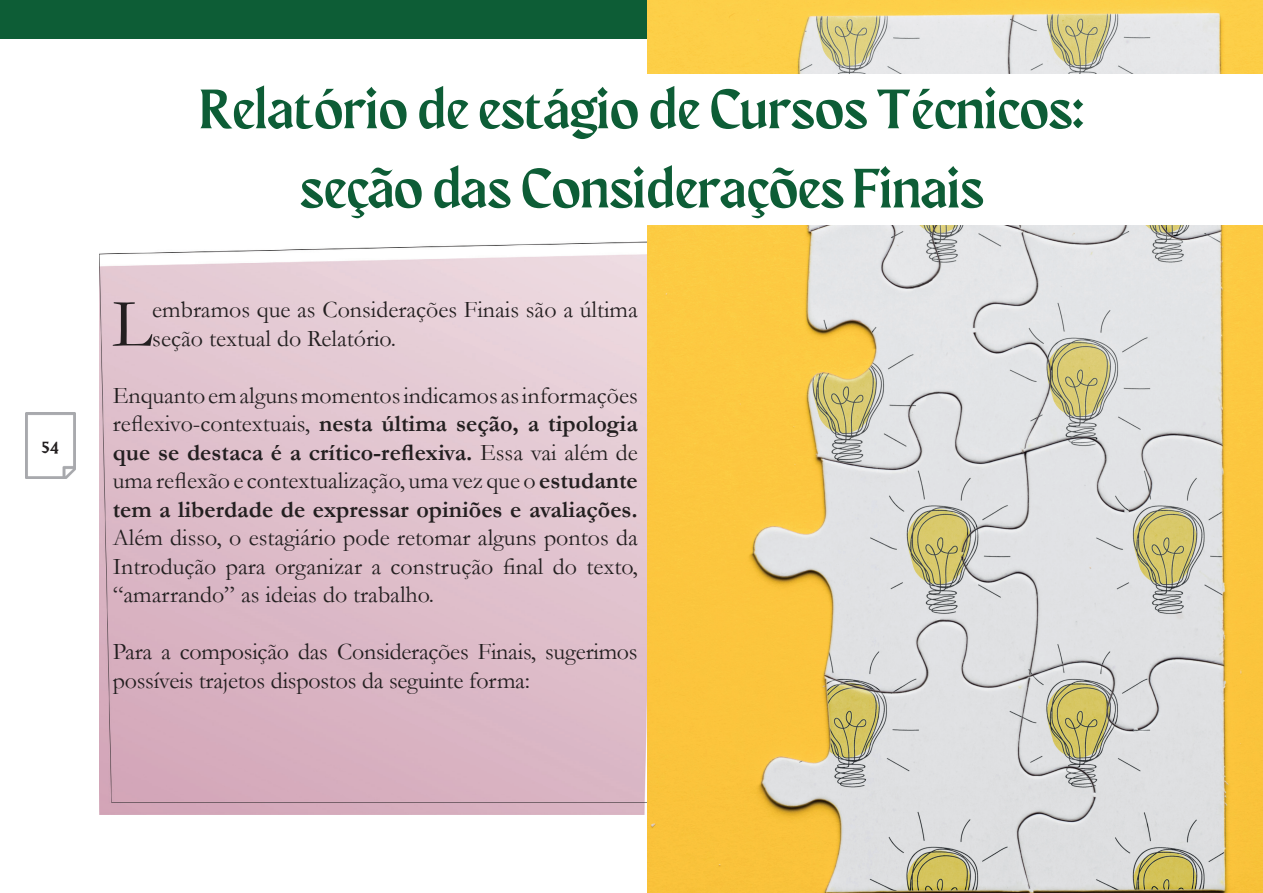
<style>
.page{position:relative;width:1263px;height:893px;background:#fff}
.page>*{position:absolute;margin:0;border:0;box-sizing:border-box;transform-origin:0 0}
.t1{font:69.75px "Garamond";color:#231f20}
.t2{font:54px/79.2px "Maragsa Display";color:#0d5d36;text-align:center}
.t3{font:24px/28.5px "Garamond";color:#231f20}
.t4{font:18px "Maragsa Display";color:#231f20}
.s1{font-weight:700}
</style>
<div class="page">
<img style="left:26px;top:413px;width:49px;height:65px">
<div style="left:0;top:0;width:793px;height:38px;background:#0d5d36"></div>
<img style="left:99px;top:241px;width:549px;height:573px">
<img style="left:648px;top:0;width:615px;height:893px">
<div style="left:0;top:75px;width:1263px;height:150px;background:#fff"></div>
<p class="t4" style="left:42px;top:433px;width:18px">54</p>
<h2 class="t2" style="left:200px;top:68px;width:885px">Relatório de estágio de Cursos Técnicos: seção das Considerações Finais</h2>
<h1 class="t1" style="left:112px;top:277px;width:41px">L</h1>
<p class="t3" style="left:152px;top:295px;width:487px">embramos que as Considerações Finais são a última seção textual do Relatório.</p>
<p class="t3" style="left:113px;top:380px;width:527px;text-align:justify">Enquanto em alguns momentos indicamos as informações reflexivo-contextuais, <span class="s1">nesta última seção, a tipologia que se destaca é a crítico-reflexiva.</span> Essa vai além de uma reflexão e contextualização, uma vez que o <span class="s1">estudante tem a liberdade de expressar opiniões e avaliações.</span></p>
<p class="t3" style="left:113px;top:523px;width:527px;text-align:justify">Além disso, o estagiário pode retomar alguns pontos da Introdução para organizar a construção final do texto, “amarrando” as ideias do trabalho.</p>
<p class="t3" style="left:113px;top:637px;width:526px">Para a composição das Considerações Finais, sugerimos possíveis trajetos dispostos da seguinte forma:</p>
</div>
